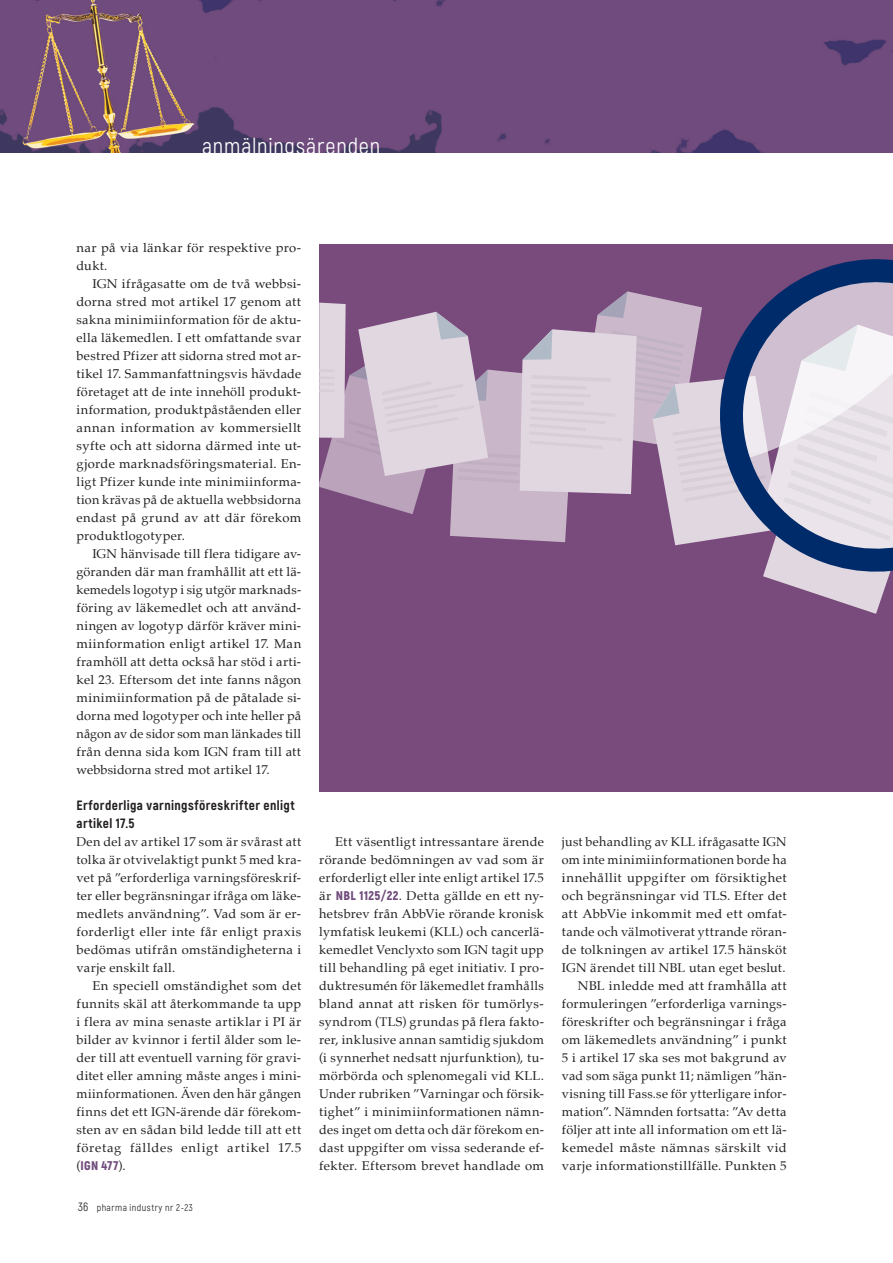
<style>
.page{position:relative;width:893px;height:1263px;background:#fff}
.page>*{position:absolute;margin:0;border:0;box-sizing:border-box;transform-origin:0 0}
.notis_bröd_Akrobat{font:22.5px "Akrobat";letter-spacing:.035em;color:#fff}
.mellanrubrik{font:800 13.5px/18px "Akrobat";letter-spacing:.03em;color:#231f20}
.BRÖDTEXT{font:12.75px/18px "Palatino";letter-spacing:.03em;color:#231f20;text-align:justify}
.BRÖDTEXT-2{font:900 12.6px "Akrobat";letter-spacing:.025em;color:#704b7c}
.t1{font:9.75px "Akrobat";letter-spacing:.055em;color:#231f20}
.s1{font-family:"Palatino";font-weight:400;font-size:12.75px;color:#231f20}
.s2{font-size:12px}
.s3{font-family:"Akrobat";font-weight:900;font-size:12.6px;color:#704b7c}
</style>
<div class="page">
<img style="left:0;top:0;width:893px;height:152px">
<div style="left:319px;top:245px;width:574px;height:547px;background:#784b7c"></div>
<svg style="left:319px;top:291px;width:570px;height:323px"></svg>
<svg style="left:709px;top:259px;width:184px;height:316px"></svg>
<p class="notis_bröd_Akrobat" style="left:202px;top:132px;width:180px">anmälningsärenden</p>
<p class="BRÖDTEXT" style="left:76px;top:239px;width:226px">nar på via länkar för respektive pro&shy;dukt.</p>
<p class="BRÖDTEXT" style="left:76px;top:275px;width:226px;text-indent:16px">IGN ifrågasatte om de två webbsi&shy;dorna stred mot artikel 17 genom att sakna minimiinformation för de aktu&shy;ella läkemedlen. I ett omfattande svar bestred Pfizer att sidorna stred mot ar&shy;tikel 17. Sammanfattningsvis hävdade företaget att de inte innehöll produkt&shy;information, produktpåståenden eller annan information av kommersiellt syfte och att sidorna därmed inte ut&shy;gjorde marknadsföringsmaterial. En&shy;ligt Pfizer kunde inte minimiinforma&shy;tion krävas på de aktuella webbsidorna endast på grund av att där förekom produktlogotyper.</p>
<p class="BRÖDTEXT" style="left:76px;top:545px;width:226px;text-indent:16px">IGN hänvisade till flera tidigare av&shy;göranden där man framhållit att ett lä&shy;kemedels logotyp i sig utgör marknads&shy;föring av läkemedlet och att använd&shy;ningen av logotyp därför kräver mini&shy;miinformation enligt artikel 17. Man framhöll att detta också har stöd i arti&shy;kel 23. Eftersom det inte fanns någon minimiinformation på de påtalade si&shy;dorna med logotyper och inte heller på någon av de sidor som man länkades till från denna sida kom IGN fram till att webbsidorna stred mot artikel 17.</p>
<p class="mellanrubrik" style="left:76px;top:796px;width:220px">Erforderliga varningsföreskrifter enligt artikel 17.5</p>
<p class="BRÖDTEXT" style="left:76px;top:833px;width:226px">Den del av artikel 17 som är svårast att tolka är otvivelaktigt punkt 5 med kra&shy;vet på ”erforderliga varningsföreskrif&shy;ter eller begränsningar ifråga om läke&shy;medlets användning”. Vad som är er&shy;forderligt eller inte får enligt praxis bedömas utifrån omständigheterna i varje enskilt fall.</p>
<p class="BRÖDTEXT" style="left:76px;top:977px;width:226px;text-indent:16px">En speciell omständighet som det funnits skäl att återkommande ta upp i flera av mina senaste artiklar i PI är bilder av kvinnor i fertil ålder som le&shy;der till att eventuell varning för gravi&shy;ditet eller amning måste anges i mini&shy;miinformationen. Även den här gången finns det ett IGN-ärende där förekom&shy;sten av en sådan bild ledde till att ett företag fälldes enligt artikel 17.5</p>
<p class="BRÖDTEXT-2" style="left:76px;top:1157px;width:51px"><span class="s1">(</span>IGN 477<span class="s1">).</span></p>
<p class="t1" style="left:78px;top:1202px;width:116px"><span class="s2">36</span> pharma industry nr 2-23</p>
<p class="BRÖDTEXT" style="left:319px;top:833px;width:226px;text-indent:16px">Ett väsentligt intressantare ärende rörande bedömningen av vad som är erforderligt eller inte enligt artikel 17.5 är <span class="s3">NBL 1125/22</span>. Detta gällde en ett ny&shy;hetsbrev från AbbVie rörande kronisk lymfatisk leukemi (KLL) och cancerlä&shy;kemedlet Venclyxto som IGN tagit upp till behandling på eget initiativ. I pro&shy;duktresumén för läkemedlet framhålls bland annat att risken för tumörlys&shy;syndrom (TLS) grundas på flera fakto&shy;rer, inklusive annan samtidig sjukdom (i synnerhet nedsatt njurfunktion), tu&shy;mörbörda och splenomegali vid KLL.<br>Under rubriken ”Varningar och försik&shy;tighet” i minimiinformationen nämn&shy;des inget om detta och där förekom en&shy;dast uppgifter om vissa sederande ef&shy;fekter. Eftersom brevet handlade om</p>
<p class="BRÖDTEXT" style="left:562px;top:833px;width:226px">just behandling av KLL ifrågasatte IGN om inte minimiinformationen borde ha innehållit uppgifter om försiktighet och begränsningar vid TLS. Efter det att AbbVie inkommit med ett omfat&shy;tande och välmotiverat yttrande röran&shy;de tolkningen av artikel 17.5 hänsköt IGN ärendet till NBL utan eget beslut.</p>
<p class="BRÖDTEXT" style="left:562px;top:977px;width:226px;text-indent:16px">NBL inledde med att framhålla att formuleringen ”erforderliga varnings&shy;föreskrifter och begränsningar i fråga om läkemedlets användning” i punkt 5 i artikel 17 ska ses mot bakgrund av vad som säga punkt 11; nämligen ”hän&shy;visning till Fass.se för ytterligare infor&shy;mation”. Nämnden fortsatta: ”Av detta följer att inte all information om ett lä&shy;kemedel måste nämnas särskilt vid varje informationstillfälle. Punkten 5</p>
</div>
